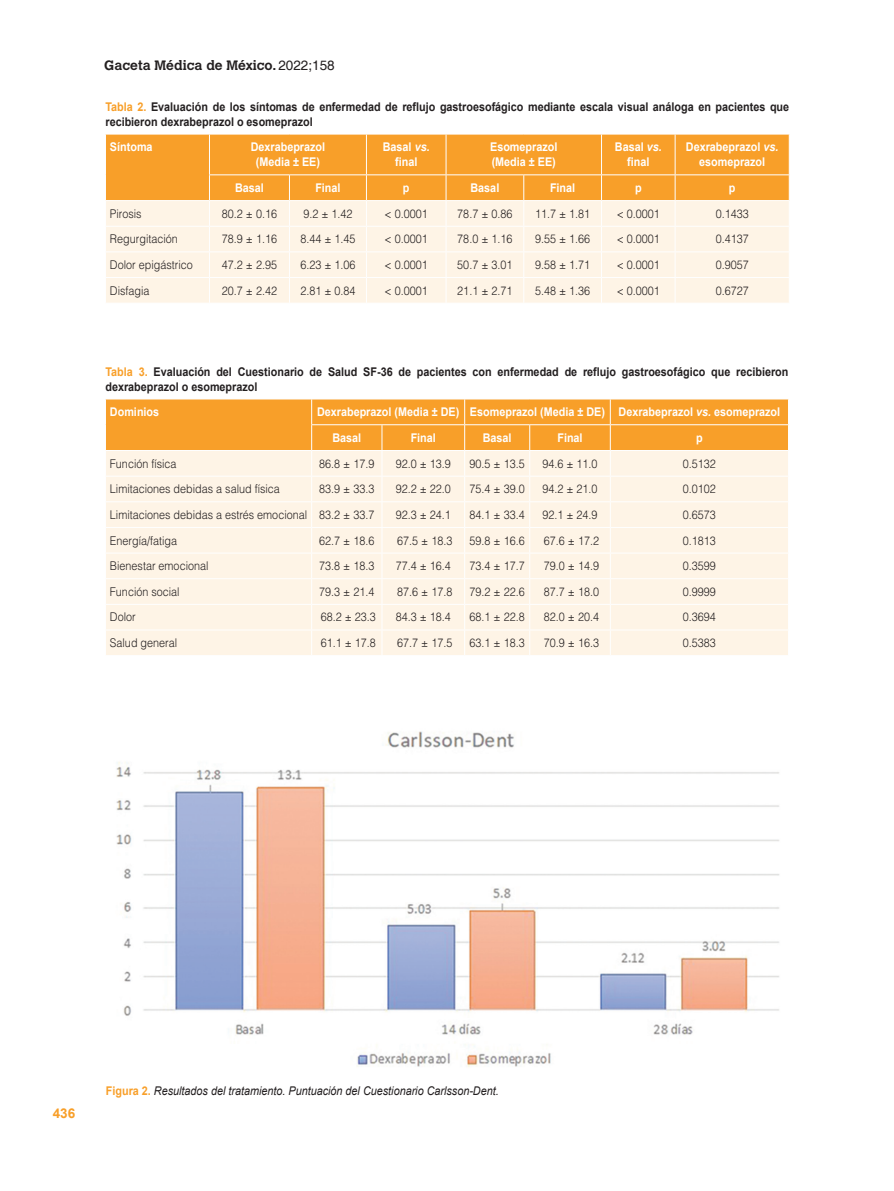
<style>
.page{position:relative;width:894px;height:1191px;background:#fff}
.page>*{position:absolute;margin:0;border:0;box-sizing:border-box;transform-origin:0 0}
.t1{font:700 13.5px "Calvert MT Std";color:#231f20}
.t2{font:700 13.5px "Helvetica";color:#f89f29}
.TB{font:300 12px "Helvetica LT Std";color:#231f20;scale:.9 1}
.TT{font:700 12px/15px "Helvetica";color:#231f20;scale:.9 1}
.TCH{font:700 12px/15px "Helvetica";color:#fff;text-align:center;scale:.9 1}
.TBL{font:300 12px "Helvetica LT Std";color:#231f20;scale:.9 1}
.FGC{font:italic 12px "Helvetica";color:#231f20;scale:.9 1}
.s1{font-family:"Helvetica";font-weight:400}
.s2{color:#f89f29}
.s3{font-style:italic}
.s4{font-weight:700;font-style:normal;color:#f89f29}
</style>
<div class="page">
<div style="left:106px;top:135px;width:682px;height:40px;background:#f89f29"></div>
<hr style="left:209px;top:134px;width:1px;height:40px;background:#fff">
<hr style="left:366px;top:134px;width:1px;height:40px;background:#fff">
<hr style="left:445px;top:134px;width:1px;height:40px;background:#fff">
<hr style="left:601px;top:134px;width:1px;height:40px;background:#fff">
<hr style="left:674px;top:134px;width:1px;height:40px;background:#fff">
<hr style="left:209px;top:174px;width:80px;height:1px;background:#fff">
<hr style="left:289px;top:174px;width:77px;height:1px;background:#fff">
<hr style="left:366px;top:174px;width:80px;height:1px;background:#fff">
<hr style="left:446px;top:174px;width:77px;height:1px;background:#fff">
<hr style="left:523px;top:174px;width:78px;height:1px;background:#fff">
<hr style="left:601px;top:174px;width:73px;height:1px;background:#fff">
<hr style="left:674px;top:174px;width:115px;height:1px;background:#fff">
<svg style="left:106px;top:175px;width:683px;height:128px;background:#fce3c2"></svg>
<hr style="left:105px;top:200px;width:104px;height:1px;background:#fff">
<hr style="left:209px;top:200px;width:80px;height:1px;background:#fff">
<hr style="left:289px;top:200px;width:77px;height:1px;background:#fff">
<hr style="left:366px;top:200px;width:80px;height:1px;background:#fff">
<hr style="left:446px;top:200px;width:77px;height:1px;background:#fff">
<hr style="left:523px;top:200px;width:78px;height:1px;background:#fff">
<hr style="left:601px;top:200px;width:73px;height:1px;background:#fff">
<hr style="left:674px;top:200px;width:115px;height:1px;background:#fff">
<svg style="left:105px;top:399px;width:683px;height:256px;background:#fce3c2"></svg>
<hr style="left:105px;top:450px;width:206px;height:1px;background:#fff">
<hr style="left:311px;top:450px;width:71px;height:1px;background:#fff">
<hr style="left:382px;top:450px;width:82px;height:1px;background:#fff">
<hr style="left:464px;top:450px;width:65px;height:1px;background:#fff">
<hr style="left:529px;top:450px;width:81px;height:1px;background:#fff">
<hr style="left:610px;top:450px;width:178px;height:1px;background:#fff">
<img style="left:116px;top:731px;width:664px;height:336px">
<p class="t1" style="left:104px;top:56px;width:232px">Gaceta Médica de México. <span class="s1">2022;158</span></p>
<p class="TT" style="left:105px;top:99px;width:761px"><span class="s2">Tabla 2.</span> Evaluación de los síntomas de enfermedad de reflujo gastroesofágico mediante escala visual análoga en pacientes que recibieron dexrabeprazol o esomeprazol</p>
<p class="TCH" style="left:110px;top:140px;width:49px">Síntoma</p>
<p class="TCH" style="left:250px;top:140px;width:84px">Dexrabeprazol</p>
<p class="TCH" style="left:256px;top:155px;width:73px">(Media ± EE)</p>
<p class="TCH" style="left:382px;top:140px;width:54px">Basal <span class="s3">vs. </span>final</p>
<p class="TCH" style="left:490px;top:140px;width:76px">Esomeprazol</p>
<p class="TCH" style="left:614px;top:140px;width:54px">Basal <span class="s3">vs. </span>final</p>
<p class="TCH" style="left:685px;top:140px;width:104px">Dexrabeprazol <span class="s3">vs. </span>esomeprazol</p>
<p class="TCH" style="left:491px;top:155px;width:73px">(Media ± EE)</p>
<p class="TCH" style="left:235px;top:180px;width:34px">Basal</p>
<p class="TCH" style="left:315px;top:180px;width:30px">Final</p>
<p class="TCH" style="left:403px;top:180px;width:9px">p</p>
<p class="TCH" style="left:470px;top:180px;width:34px">Basal</p>
<p class="TCH" style="left:550px;top:180px;width:30px">Final</p>
<p class="TCH" style="left:634px;top:180px;width:9px">p</p>
<p class="TCH" style="left:728px;top:180px;width:9px">p</p>
<p class="TB" style="left:110px;top:206px;width:37px">Pirosis</p>
<p class="TB" style="left:222px;top:206px;width:63px">80.2 ± 0.16</p>
<p class="TB" style="left:303px;top:206px;width:56px">9.2 ± 1.42</p>
<p class="TB" style="left:384px;top:206px;width:49px">&lt; 0.0001</p>
<p class="TB" style="left:457px;top:206px;width:63px">78.7 ± 0.86</p>
<p class="TB" style="left:535px;top:206px;width:63px">11.7 ± 1.81</p>
<p class="TB" style="left:616px;top:206px;width:49px">&lt; 0.0001</p>
<p class="TB" style="left:715px;top:206px;width:38px">0.1433</p>
<p class="TB" style="left:110px;top:231px;width:77px">Regurgitación</p>
<p class="TB" style="left:222px;top:231px;width:63px">78.9 ± 1.16</p>
<p class="TB" style="left:300px;top:231px;width:63px">8.44 ± 1.45</p>
<p class="TB" style="left:384px;top:231px;width:49px">&lt; 0.0001</p>
<p class="TB" style="left:457px;top:231px;width:63px">78.0 ± 1.16</p>
<p class="TB" style="left:535px;top:231px;width:63px">9.55 ± 1.66</p>
<p class="TB" style="left:616px;top:231px;width:49px">&lt; 0.0001</p>
<p class="TB" style="left:715px;top:231px;width:38px">0.4137</p>
<p class="TB" style="left:110px;top:257px;width:94px">Dolor epigástrico</p>
<p class="TB" style="left:222px;top:257px;width:63px">47.2 ± 2.95</p>
<p class="TB" style="left:300px;top:257px;width:63px">6.23 ± 1.06</p>
<p class="TB" style="left:384px;top:257px;width:49px">&lt; 0.0001</p>
<p class="TB" style="left:457px;top:257px;width:63px">50.7 ± 3.01</p>
<p class="TB" style="left:535px;top:257px;width:63px">9.58 ± 1.71</p>
<p class="TB" style="left:616px;top:257px;width:49px">&lt; 0.0001</p>
<p class="TB" style="left:715px;top:257px;width:38px">0.9057</p>
<p class="TBL" style="left:110px;top:283px;width:46px">Disfagia</p>
<p class="TBL" style="left:222px;top:283px;width:63px">20.7 ± 2.42</p>
<p class="TBL" style="left:300px;top:283px;width:63px">2.81 ± 0.84</p>
<p class="TBL" style="left:384px;top:283px;width:49px">&lt; 0.0001</p>
<p class="TBL" style="left:457px;top:283px;width:63px">21.1 ± 2.71</p>
<p class="TBL" style="left:535px;top:283px;width:63px">5.48 ± 1.36</p>
<p class="TBL" style="left:616px;top:283px;width:49px">&lt; 0.0001</p>
<p class="TBL" style="left:715px;top:283px;width:38px">0.6727</p>
<p class="TT" style="left:105px;top:364px;width:760px"><span class="s2">Tabla 3.</span> Evaluación del Cuestionario de Salud SF‑36 de pacientes con enfermedad de reflujo gastroesofágico que recibieron dexrabeprazol o esomeprazol</p>
<p class="TCH" style="left:110px;top:404px;width:56px">Dominios</p>
<p class="TCH" style="left:317px;top:404px;width:159px">Dexrabeprazol (Media ± DE)</p>
<p class="TCH" style="left:470px;top:404px;width:151px">Esomeprazol (Media ± DE)</p>
<p class="TCH" style="left:618px;top:404px;width:181px">Dexrabeprazol <span class="s3">vs.</span> esomeprazol</p>
<p class="TCH" style="left:332px;top:430px;width:34px">Basal</p>
<p class="TCH" style="left:410px;top:430px;width:30px">Final</p>
<p class="TCH" style="left:482px;top:430px;width:34px">Basal</p>
<p class="TCH" style="left:557px;top:430px;width:30px">Final</p>
<p class="TCH" style="left:695px;top:430px;width:9px">p</p>
<p class="TB" style="left:110px;top:456px;width:76px">Función física</p>
<p class="TB" style="left:319px;top:456px;width:63px">86.8 ± 17.9</p>
<p class="TB" style="left:395px;top:456px;width:63px">92.0 ± 13.9</p>
<p class="TB" style="left:469px;top:456px;width:63px">90.5 ± 13.5</p>
<p class="TB" style="left:542px;top:456px;width:63px">94.6 ± 11.0</p>
<p class="TB" style="left:682px;top:456px;width:38px">0.5132</p>
<p class="TB" style="left:110px;top:481px;width:190px">Limitaciones debidas a salud física</p>
<p class="TB" style="left:319px;top:481px;width:63px">83.9 ± 33.3</p>
<p class="TB" style="left:395px;top:481px;width:63px">92.2 ± 22.0</p>
<p class="TB" style="left:469px;top:481px;width:63px">75.4 ± 39.0</p>
<p class="TB" style="left:542px;top:481px;width:63px">94.2 ± 21.0</p>
<p class="TB" style="left:682px;top:481px;width:38px">0.0102</p>
<p class="TB" style="left:110px;top:507px;width:220px">Limitaciones debidas a estrés emocional</p>
<p class="TB" style="left:319px;top:507px;width:63px">83.2 ± 33.7</p>
<p class="TB" style="left:395px;top:507px;width:63px">92.3 ± 24.1</p>
<p class="TB" style="left:469px;top:507px;width:63px">84.1 ± 33.4</p>
<p class="TB" style="left:542px;top:507px;width:63px">92.1 ± 24.9</p>
<p class="TB" style="left:682px;top:507px;width:38px">0.6573</p>
<p class="TB" style="left:110px;top:532px;width:76px">Energía/fatiga</p>
<p class="TB" style="left:319px;top:532px;width:63px">62.7 ± 18.6</p>
<p class="TB" style="left:397px;top:532px;width:63px">67.5 ± 18.3</p>
<p class="TB" style="left:469px;top:532px;width:63px">59.8 ± 16.6</p>
<p class="TB" style="left:543px;top:532px;width:63px">67.6 ± 17.2</p>
<p class="TB" style="left:682px;top:532px;width:38px">0.1813</p>
<p class="TB" style="left:110px;top:558px;width:111px">Bienestar emocional</p>
<p class="TB" style="left:319px;top:558px;width:63px">73.8 ± 18.3</p>
<p class="TB" style="left:395px;top:558px;width:63px">77.4 ± 16.4</p>
<p class="TB" style="left:469px;top:558px;width:63px">73.4 ± 17.7</p>
<p class="TB" style="left:543px;top:558px;width:63px">79.0 ± 14.9</p>
<p class="TB" style="left:682px;top:558px;width:38px">0.3599</p>
<p class="TB" style="left:110px;top:584px;width:79px">Función social</p>
<p class="TB" style="left:319px;top:584px;width:63px">79.3 ± 21.4</p>
<p class="TB" style="left:397px;top:584px;width:63px">87.6 ± 17.8</p>
<p class="TB" style="left:469px;top:584px;width:63px">79.2 ± 22.6</p>
<p class="TB" style="left:543px;top:584px;width:63px">87.7 ± 18.0</p>
<p class="TB" style="left:682px;top:584px;width:38px">0.9999</p>
<p class="TB" style="left:110px;top:609px;width:30px">Dolor</p>
<p class="TB" style="left:320px;top:609px;width:63px">68.2 ± 23.3</p>
<p class="TB" style="left:395px;top:609px;width:63px">84.3 ± 18.4</p>
<p class="TB" style="left:469px;top:609px;width:63px">68.1 ± 22.8</p>
<p class="TB" style="left:543px;top:609px;width:63px">82.0 ± 20.4</p>
<p class="TB" style="left:682px;top:609px;width:38px">0.3694</p>
<p class="TBL" style="left:110px;top:635px;width:76px">Salud general</p>
<p class="TBL" style="left:320px;top:635px;width:63px">61.1 ± 17.8</p>
<p class="TBL" style="left:397px;top:635px;width:63px">67.7 ± 17.5</p>
<p class="TBL" style="left:469px;top:635px;width:63px">63.1 ± 18.3</p>
<p class="TBL" style="left:543px;top:635px;width:63px">70.9 ± 16.3</p>
<p class="TBL" style="left:682px;top:635px;width:38px">0.5383</p>
<p class="t2" style="left:53px;top:1103px;width:24px">436</p>
<p class="FGC" style="left:106px;top:1082px;width:438px"><span class="s4">Figura 2.</span> Resultados del tratamiento. Puntuación del Cuestionario Carlsson-Dent.</p>
</div>
